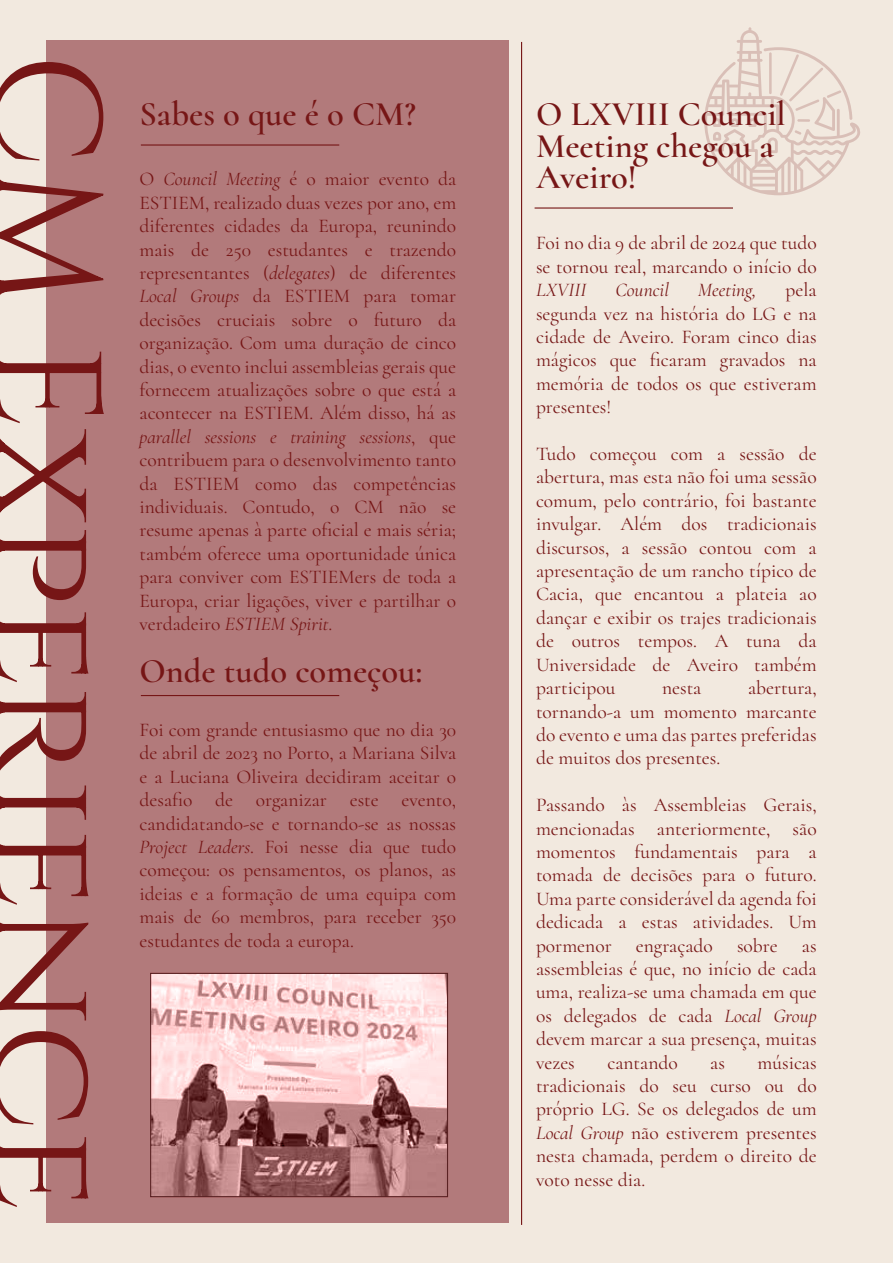
<style>
.page{position:relative;width:893px;height:1263px;background:#f2e9df}
.page>*{position:absolute;margin:0;border:0;box-sizing:border-box;transform-origin:0 0}
.t1{font:151.5px "Cinzel";letter-spacing:-.01em;color:#761616}
.t2{font:600 34.5px/31.5px "Cormorant";color:#761616}
.t3{font:19.5px/23.4px "Cormorant";color:#761616;text-align:justify}
.t4{font:italic 19.5px "Cormorant";color:#761616}
.s1{font-style:italic}
</style>
<div class="page">
<svg style="left:704px;top:27px;width:156px;height:168px"></svg>
<hr style="left:521px;top:42px;width:1px;height:1183px;background:#761616">
<div style="left:46px;top:41px;width:463px;height:1181px;background:#b27a7b"></div>
<hr style="left:141px;top:144px;width:198px;height:2px;background:#761616">
<hr style="left:141px;top:695px;width:198px;height:1px;background:#761616">
<hr style="left:535px;top:207px;width:198px;height:2px;background:#761616">
<svg style="left:151px;top:973px;width:297px;height:224px"></svg>
<h1 class="t1" style="left:143px;top:53px;width:1160px;rotate:90deg">CM Experience</h1>
<h2 class="t2" style="left:139px;top:98px;width:278px">Sabes o que é o CM?</h2>
<p class="t3" style="left:139px;top:167px;width:318px">O <span class="s1">Council Meeting</span> é o maior evento da ESTIEM, realizado duas vezes por ano, em diferentes cidades da Europa, reunindo mais de 250 estudantes e trazendo representantes (<span class="s1">delegates</span>) de diferentes <span class="s1">Local Groups</span> da ESTIEM para tomar decisões cruciais sobre o futuro da organização. Com uma duração de cinco dias, o evento inclui assembleias gerais que fornecem atualizações sobre o que está a acontecer na ESTIEM. Além disso, há as <span class="s1">parallel sessions e training sessions</span>, que contribuem para o desenvolvimento tanto da ESTIEM como das competências individuais. Contudo, o CM não se resume apenas à parte oficial e mais séria; também oferece uma oportunidade única para conviver com ESTIEMers de toda a Europa, criar ligações, viver e partilhar o verdadeiro <span class="s1">ESTIEM Spirit</span>.</p>
<h2 class="t2" style="left:139px;top:655px;width:284px">Onde tudo começou:</h2>
<p class="t3" style="left:139px;top:718px;width:318px">Foi com grande entusiasmo que no dia 30 de abril de 2023 no Porto, a Mariana Silva e a Luciana Oliveira decidiram aceitar o desafio de organizar este evento, candidatando-se e tornando-se as nossas <span class="s1">Project Leaders</span>. Foi nesse dia que tudo começou: os pensamentos, os planos, as ideias e a formação de uma equipa com mais de 60 membros, para receber 350 estudantes de toda a europa.</p>
<h2 class="t2" style="left:536px;top:98px;width:251px">O LXVIII Council<br>Meeting chegou a<br>Aveiro!</h2>
<p class="t3" style="left:536px;top:231px;width:282px">Foi no dia 9 de abril de 2024 que tudo se tornou real, marcando o início do</p>
<p class="t4" style="left:536px;top:275px;width:52px">LXVIII</p>
<p class="t4" style="left:615px;top:275px;width:55px">Council</p>
<p class="t4" style="left:698px;top:275px;width:60px">Meeting,</p>
<p class="t3" style="left:536px;top:278px;width:282px;text-indent:250px">pela segunda vez na história do LG e na cidade de Aveiro. Foram cinco dias mágicos que ficaram gravados na memória de todos os que estiveram presentes!</p>
<p class="t3" style="left:536px;top:442px;width:282px">Tudo começou com a sessão de abertura, mas esta não foi uma sessão comum, pelo contrário, foi bastante invulgar. Além dos tradicionais discursos, a sessão contou com a apresentação de um rancho típico de Cacia, que encantou a plateia ao dançar e exibir os trajes tradicionais de outros tempos. A tuna da Universidade de Aveiro também participou</p>
<p class="t3" style="left:536px;top:676px;width:282px;text-indent:212px">abertura, tornando-a um momento marcante do evento e uma das partes preferidas de muitos dos presentes.</p>
<p class="t3" style="left:536px;top:793px;width:282px">Passando às Assembleias Gerais, mencionadas anteriormente, são momentos fundamentais para a tomada de decisões para o futuro.<br>Uma parte considerável da agenda foi dedicada a estas atividades. Um pormenor engraçado sobre as assembleias é que, no início de cada uma, realiza-se uma chamada em que os delegados de cada <span class="s1">Local Group </span>devem marcar a sua presença, muitas vezes</p>
<p class="t3" style="left:662px;top:676px;width:41px">nesta</p>
<p class="t3" style="left:536px;top:1050px;width:282px;text-indent:222px">músicas tradicionais do seu curso ou do próprio LG. Se os delegados de um <span class="s1">Local Group</span> não estiverem presentes nesta chamada, perdem o direito de voto nesse dia.</p>
<p class="t3" style="left:607px;top:1050px;width:72px">cantando</p>
<p class="t3" style="left:710px;top:1050px;width:16px">as</p>
</div>
